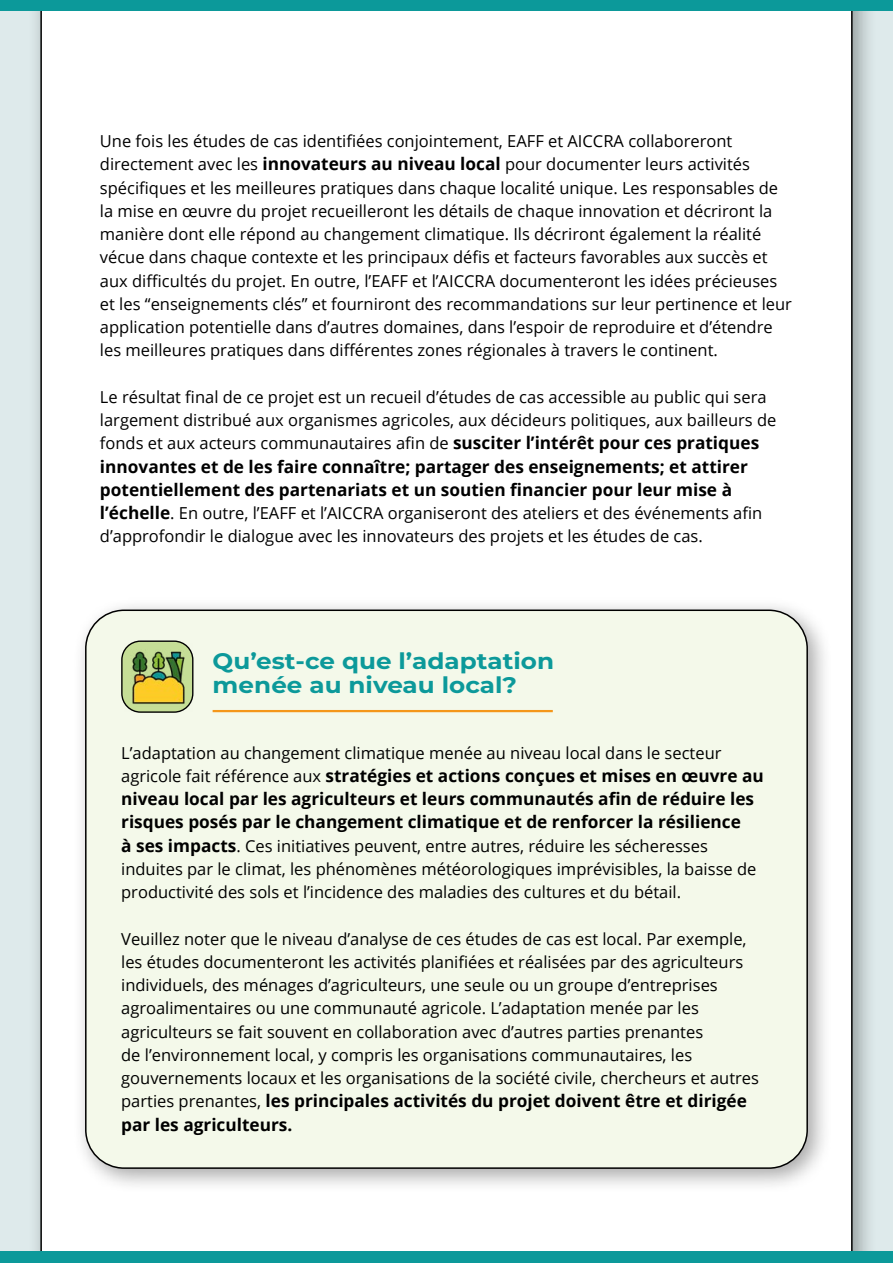
<style>
.page{position:relative;width:893px;height:1263px;background:#deeaeb}
.page>*{position:absolute;margin:0;border:0;box-sizing:border-box;transform-origin:0 0}
.t1{font:700 22.5px/24px "Montserrat";color:#0c999a;scale:1.1 1}
.t2{font:700 17.25px/23.2px "Open Sans";color:#000}
.t3{font:16.5px/23.2px "Open Sans";color:#000}
.s1{font-weight:700;font-size:17.25px}
.s2{font-weight:400;font-size:16.5px}
</style>
<div class="page">
<div style="left:27px;top:0;width:851px;height:1263px;background:#000;opacity:.35"></div>
<div style="left:40px;top:10px;width:813px;height:1241px;background:#fff"></div>
<div style="left:72px;top:596px;width:761px;height:598px;background:#000;opacity:.35"></div>
<div style="left:86px;top:610px;width:721px;height:558px;background:#f4f9ea;border-radius:38px"></div>
<hr style="left:213px;top:710px;width:340px;height:2px;background:#f4971a">
<svg style="left:122px;top:641px;width:71px;height:71px"></svg>
<div style="left:121px;top:640px;width:72px;height:73px;border:1px solid #000;border-radius:19px"></div>
<img style="left:124px;top:644px;width:68px;height:68px">
<div style="left:0;top:0;width:893px;height:10px;background:#0c999a"></div>
<div style="left:0;top:1251px;width:893px;height:12px;background:#0c999a"></div>
<p class="t3" style="left:100px;top:129px;width:694px">Une fois les études de cas identifiées conjointement, EAFF et AICCRA collaboreront directement avec les <span class="s1">innovateurs au niveau local</span> pour documenter leurs activités spécifiques et les meilleures pratiques dans chaque localité unique. Les responsables de la mise en œuvre du projet recueilleront les détails de chaque innovation et décriront la manière dont elle répond au changement climatique. Ils décriront également la réalité vécue dans chaque contexte et les principaux défis et facteurs favorables aux succès et aux difficultés du projet. En outre, l’EAFF et l’AICCRA documenteront les idées précieuses et les “enseignements clés” et fourniront des recommandations sur leur pertinence et leur application potentielle dans d’autres domaines, dans l’espoir de reproduire et d’étendre les meilleures pratiques dans différentes zones régionales à travers le continent.</p>
<p class="t3" style="left:100px;top:385px;width:678px">Le résultat final de ce projet est un recueil d’études de cas accessible au public qui sera largement distribué aux organismes agricoles, aux décideurs politiques, aux bailleurs de fonds et aux acteurs communautaires afin de <span class="s1">susciter l’intérêt pour ces pratiques</span></p>
<p class="t2" style="left:100px;top:454px;width:649px">innovantes et de les faire connaître; partager des enseignements; et attirer potentiellement des partenariats et un soutien financier pour leur mise à</p>
<p class="t3" style="left:100px;top:501px;width:664px"><span class="s1">l’échelle</span>. En outre, l’EAFF et l’AICCRA organiseront des ateliers et des événements afin d’approfondir le dialogue avec les innovateurs des projets et les études de cas.</p>
<h1 class="t1" style="left:213px;top:648px;width:312px">Qu’est-ce que l’adaptation menée au niveau local?</h1>
<p class="t3" style="left:121px;top:740px;width:602px">L’adaptation au changement climatique menée au niveau local dans le secteur</p>
<p class="t2" style="left:121px;top:763px;width:644px"><span class="s2">agricole fait référence aux</span> stratégies et actions conçues et mises en œuvre au niveau local par les agriculteurs et leurs communautés afin de réduire les risques posés par le changement climatique et de renforcer la résilience</p>
<p class="t3" style="left:121px;top:833px;width:637px"><span class="s1">à ses impacts</span>. Ces initiatives peuvent, entre autres, réduire les sécheresses induites par le climat, les phénomènes météorologiques imprévisibles, la baisse de productivité des sols et l’incidence des maladies des cultures et du bétail.</p>
<p class="t3" style="left:121px;top:926px;width:639px">Veuillez noter que le niveau d’analyse de ces études de cas est local. Par exemple, les études documenteront les activités planifiées et réalisées par des agriculteurs individuels, des ménages d’agriculteurs, une seule ou un groupe d’entreprises agroalimentaires ou une communauté agricole. L’adaptation menée par les agriculteurs se fait souvent en collaboration avec d’autres parties prenantes<br>de l’environnement local, y compris les organisations communautaires, les gouvernements locaux et les organisations de la société civile, chercheurs et autres</p>
<p class="t2" style="left:121px;top:1089px;width:627px"><span class="s2">parties prenantes,</span> les principales activités du projet doivent être et dirigée par les agriculteurs.</p>
</div>
